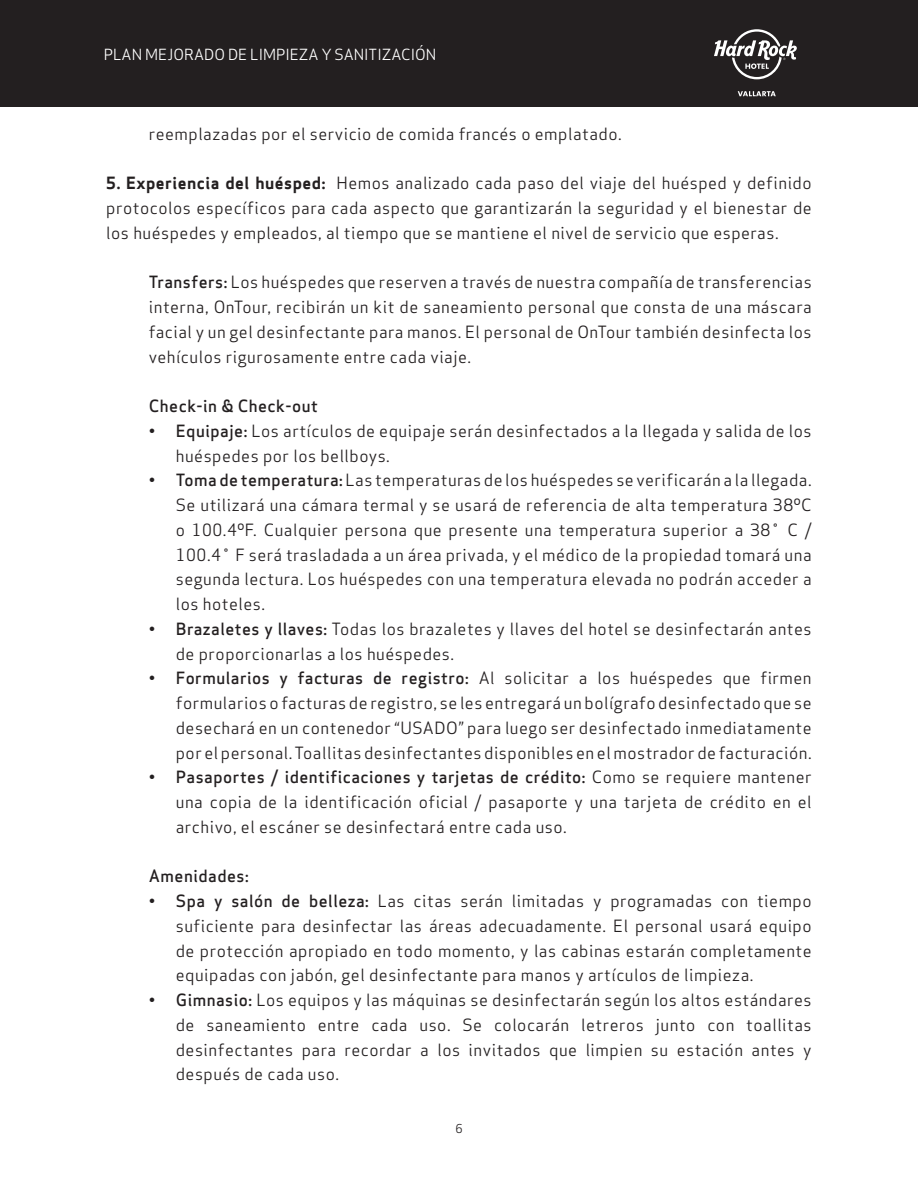
<style>
.page{position:relative;width:918px;height:1188px;background:#fff}
.page>*{position:absolute;margin:0;border:0;box-sizing:border-box;transform-origin:0 0}
.t1{font:16.5px/24.8px "Apex Sans";letter-spacing:.03em;color:#231f20;text-align:justify}
.t2{font:500 16.5px "Apex Sans";letter-spacing:.03em;color:#231f20}
.t3{font:15px "Apex Sans";color:#fff}
.t4{font:12px "Apex Sans";color:#231f20}
.s1{font-weight:700}
.s2{font-weight:500}
</style>
<div class="page">
<div style="left:0;top:0;width:918px;height:106px;background:#231f20"></div>
<svg style="left:714px;top:29px;width:83px;height:50px"></svg>
<svg style="left:738px;top:91px;width:38px;height:5px"></svg>
<p class="t3" style="left:104px;top:42px;width:334px">PLAN MEJORADO DE LIMPIEZA Y SANITIZACIÓN</p>
<p class="t1" style="left:149px;top:120px;width:474px">reemplazadas por el servicio de comida francés o emplatado.</p>
<p class="t1" style="left:106px;top:169px;width:707px"><span class="s1">5. Experiencia del huésped:</span> Hemos analizado cada paso del viaje del huésped y definido protocolos específicos para cada aspecto que garantizarán la seguridad y el bienestar de los huéspedes y empleados, al tiempo que se mantiene el nivel de servicio que esperas.</p>
<p class="t1" style="left:149px;top:268px;width:664px"><span class="s2">Transfers:</span> Los huéspedes que reserven a través de nuestra compañía de transferencias interna, OnTour, recibirán un kit de saneamiento personal que consta de una máscara facial y un gel desinfectante para manos. El personal de OnTour también desinfecta los vehículos rigurosamente entre cada viaje.</p>
<p class="t2" style="left:149px;top:392px;width:170px">Check-in &amp; Check-out</p>
<p class="t1" style="left:176px;top:417px;width:637px;text-indent:-27px"><span class="s2">• Equipaje:</span> Los artículos de equipaje serán desinfectados a la llegada y salida de los huéspedes por los bellboys.</p>
<p class="t1" style="left:176px;top:466px;width:637px;text-indent:-27px"><span class="s2">• Toma de temperatura:</span> Las temperaturas de los huéspedes se verificarán a la llegada.<br>Se utilizará una cámara termal y se usará de referencia de alta temperatura 38ºC o 100.4ºF. Cualquier persona que presente una temperatura superior a 38˚ C / 100.4˚ F será trasladada a un área privada, y el médico de la propiedad tomará una segunda lectura. Los huéspedes con una temperatura elevada no podrán acceder a los hoteles.</p>
<p class="t1" style="left:176px;top:615px;width:637px;text-indent:-27px"><span class="s2">• Brazaletes y llaves:</span> Todas los brazaletes y llaves del hotel se desinfectarán antes de proporcionarlas a los huéspedes.</p>
<p class="t1" style="left:176px;top:664px;width:637px;text-indent:-27px"><span class="s2">• Formularios y facturas de registro:</span> Al solicitar a los huéspedes que firmen formularios o facturas de registro, se les entregará un bolígrafo desinfectado que se desechará en un contenedor “USADO” para luego ser desinfectado inmediatamente por el personal. Toallitas desinfectantes disponibles en el mostrador de facturación.</p>
<p class="t1" style="left:176px;top:763px;width:637px;text-indent:-27px"><span class="s2">• Pasaportes / identificaciones y tarjetas de crédito:</span> Como se requiere mantener una copia de la identificación oficial / pasaporte y una tarjeta de crédito en el archivo, el escáner se desinfectará entre cada uso.</p>
<p class="t2" style="left:149px;top:862px;width:101px">Amenidades:</p>
<p class="t1" style="left:176px;top:887px;width:637px;text-indent:-27px"><span class="s2">• Spa y salón de belleza:</span> Las citas serán limitadas y programadas con tiempo suficiente para desinfectar las áreas adecuadamente. El personal usará equipo de protección apropiado en todo momento, y las cabinas estarán completamente equipadas con jabón, gel desinfectante para manos y artículos de limpieza.</p>
<p class="t1" style="left:176px;top:986px;width:637px;text-indent:-27px"><span class="s2">• Gimnasio:</span> Los equipos y las máquinas se desinfectarán según los altos estándares de saneamiento entre cada uso. Se colocarán letreros junto con toallitas desinfectantes para recordar a los invitados que limpien su estación antes y después de cada uso.</p>
<p class="t4" style="left:455px;top:1119px;width:9px">6</p>
</div>
